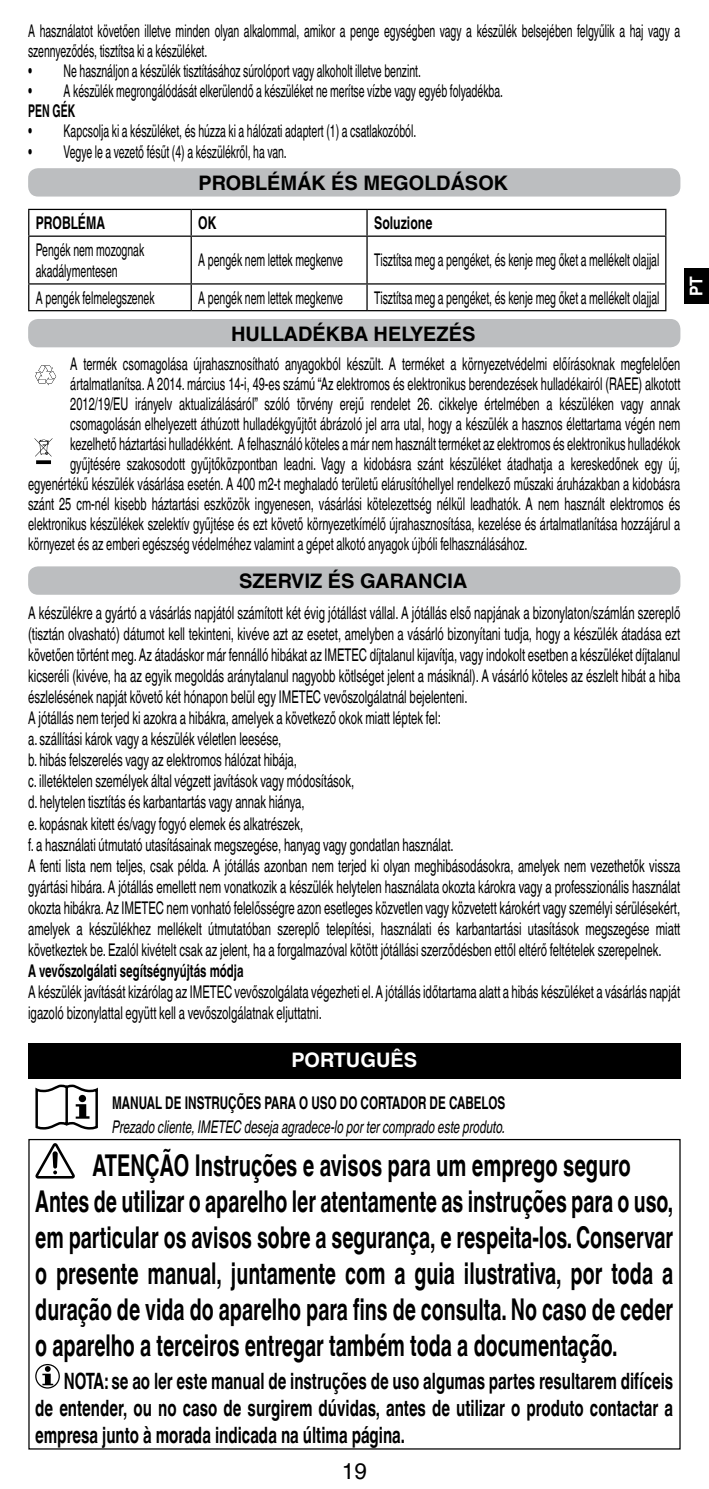
<style>
.page{position:relative;width:709px;height:1489px;background:#fff}
.page>*{position:absolute;margin:0;border:0;box-sizing:border-box;transform-origin:0 0}
.t1{font:700 30px/36px "Helvetica World";color:#000;scale:.67 1}
.t2{font:700 22.5px/27px "Helvetica World";color:#000;text-align:justify;scale:.67 1}
.t3{font:22.5px "Helvetica World";color:#000}
.t4{font:700 20px "Helvetica World";color:#000}
.t5{font:700 20px "Helvetica World";color:#fff}
.t6{font:17.5px/21px "Helvetica World";color:#000;scale:.65 1}
.t7{font:17.5px "Helvetica World";color:#000;scale:.63 1}
.t8{font:17.5px/20px "Helvetica World";color:#000;scale:.6 1}
.t9{font:italic 17.5px "Helvetica World";color:#000;scale:.67 1}
.t10{font:700 17.5px "Helvetica World";color:#000;scale:.67 1}
.t11{font:700 17.5px "Helvetica World";color:#000;scale:.65 1}
.t12{font:700 17.5px "Helvetica World";color:#000;scale:.7 1}
.t13{font:700 17.5px "Helvetica World";color:#000;scale:.6 1}
.t14{font:700 17.5px "Helvetica World";color:#fff;scale:.9 1}
</style>
<div class="page">
<div style="left:28px;top:168px;width:652px;height:28px;background:#bcbec0;border-radius:10px"></div>
<hr style="left:28px;top:209px;width:163px;height:1px;background:#000">
<svg style="left:28px;top:210px;width:1px;height:25px"></svg>
<hr style="left:191px;top:209px;width:176px;height:1px;background:#000">
<svg style="left:191px;top:210px;width:1px;height:25px"></svg>
<hr style="left:367px;top:209px;width:299px;height:1px;background:#000">
<svg style="left:366px;top:210px;width:1px;height:25px"></svg>
<svg style="left:665px;top:210px;width:1px;height:25px"></svg>
<hr style="left:28px;top:235px;width:163px;height:2px;background:#000">
<hr style="left:28px;top:237px;width:1px;height:46px;background:#000">
<hr style="left:191px;top:235px;width:176px;height:2px;background:#000">
<hr style="left:191px;top:237px;width:1px;height:46px;background:#000">
<hr style="left:367px;top:235px;width:299px;height:2px;background:#000">
<hr style="left:366px;top:237px;width:1px;height:46px;background:#000">
<hr style="left:665px;top:237px;width:1px;height:46px;background:#000">
<hr style="left:28px;top:283px;width:163px;height:1px;background:#000">
<svg style="left:28px;top:284px;width:1px;height:26px"></svg>
<hr style="left:191px;top:283px;width:176px;height:1px;background:#000">
<svg style="left:191px;top:284px;width:1px;height:26px"></svg>
<hr style="left:367px;top:283px;width:299px;height:1px;background:#000">
<svg style="left:366px;top:284px;width:1px;height:26px"></svg>
<svg style="left:665px;top:284px;width:1px;height:26px"></svg>
<hr style="left:28px;top:310px;width:163px;height:1px;background:#000">
<hr style="left:191px;top:310px;width:176px;height:1px;background:#000">
<hr style="left:367px;top:310px;width:299px;height:1px;background:#000">
<div style="left:28px;top:319px;width:652px;height:28px;background:#bcbec0;border-radius:10px"></div>
<div style="left:28px;top:566px;width:652px;height:28px;background:#bcbec0;border-radius:10px"></div>
<div style="left:28px;top:1043px;width:652px;height:35px;background:#000"></div>
<svg style="left:42px;top:1365px;width:11px;height:20px"></svg>
<div style="left:35px;top:1363px;width:25px;height:25px;border:1px solid #000;border-radius:50%"></div>
<svg style="left:35px;top:365px;width:21px;height:20px"></svg>
<svg style="left:36px;top:460px;width:15px;height:4px"></svg>
<svg style="left:35px;top:438px;width:17px;height:18px"></svg>
<svg style="left:35px;top:1084px;width:63px;height:45px"></svg>
<div style="left:685px;top:268px;width:24px;height:36px;background:#000"></div>
<svg style="left:35px;top:1143px;width:40px;height:35px"></svg>
<p class="t8" style="left:28px;top:20px;width:1088px">A használatot követően illetve minden olyan alkalommal, amikor a penge egységben vagy a készülék belsejében felgyűlik a haj vagy a szennyeződés, tisztítsa ki a készüléket.</p>
<p class="t8" style="left:28px;top:60px;width:656px">• Ne használjon a készülék tisztításához súrolóport vagy alkoholt illetve benzint.</p>
<p class="t8" style="left:28px;top:80px;width:793px">• A készülék megrongálódását elkerülendő a készüléket ne merítse vízbe vagy egyéb folyadékba.</p>
<p class="t13" style="left:28px;top:100px;width:80px">PEN GÉK</p>
<p class="t8" style="left:28px;top:120px;width:648px">• Kapcsolja ki a készüléket, és húzza ki a hálózati adaptert (1) a csatlakozóból.</p>
<p class="t8" style="left:28px;top:141px;width:432px">• Vegye le a vezető fésűt (4) a készülékről, ha van.</p>
<p class="t4" style="left:198px;top:171px;width:311px">PROBLÉMÁK ÉS MEGOLDÁSOK</p>
<p class="t12" style="left:36px;top:213px;width:100px">PROBLÉMA</p>
<p class="t12" style="left:198px;top:213px;width:28px">OK</p>
<p class="t12" style="left:374px;top:213px;width:85px">Soluzione</p>
<p class="t8" style="left:36px;top:239px;width:182px;line-height:21px">Pengék nem mozognak akadálymentesen</p>
<p class="t8" style="left:198px;top:250px;width:243px">A pengék nem lettek megkenve</p>
<p class="t8" style="left:374px;top:250px;width:477px">Tisztítsa meg a pengéket, és kenje meg őket a mellékelt olajjal</p>
<p class="t8" style="left:36px;top:287px;width:199px">A pengék felmelegszenek</p>
<p class="t8" style="left:198px;top:287px;width:243px">A pengék nem lettek megkenve</p>
<p class="t8" style="left:374px;top:287px;width:477px">Tisztítsa meg a pengéket, és kenje meg őket a mellékelt olajjal</p>
<p class="t4" style="left:231px;top:322px;width:246px">HULLADÉKBA HELYEZÉS</p>
<p class="t7" style="left:70px;top:354px;width:969px">A termék csomagolása újrahasznosítható anyagokból készült. A terméket a környezetvédelmi előírásoknak megfelelően</p>
<p class="t7" style="left:70px;top:374px;width:969px">ártalmatlanítsa. A 2014. március 14-i, 49-es számú “Az elektromos és elektronikus berendezések hulladékairól (RAEE) alkotott</p>
<p class="t7" style="left:70px;top:394px;width:969px">2012/19/EU irányelv aktualizálásáról” szóló törvény erejű rendelet 26. cikkelye értelmében a készüléken vagy annak</p>
<p class="t7" style="left:70px;top:414px;width:970px">csomagolásán elhelyezett áthúzott hulladékgyűjtőt ábrázoló jel arra utal, hogy a készülék a hasznos élettartama végén nem</p>
<p class="t7" style="left:70px;top:434px;width:970px">kezelhető háztartási hulladékként. A felhasználó köteles a már nem használt terméket az elektromos és elektronikus hulladékok</p>
<p class="t7" style="left:70px;top:454px;width:970px">gyűjtésére szakosodott gyűjtőközpontban leadni. Vagy a kidobásra szánt készüléket átadhatja a kereskedőnek egy új,</p>
<p class="t7" style="left:28px;top:474px;width:1036px">egyenértékű készülék vásárlása esetén. A 400 m2-t meghaladó területű elárusítóhellyel rendelkező műszaki áruházakban a kidobásra</p>
<p class="t7" style="left:28px;top:494px;width:1036px">szánt 25 cm-nél kisebb háztartási eszközök ingyenesen, vásárlási kötelezettség nélkül leadhatók. A nem használt elektromos és</p>
<p class="t7" style="left:28px;top:514px;width:1036px">elektronikus készülékek szelektív gyűjtése és ezt követő környezetkímélő újrahasznosítása, kezelése és ártalmatlanítása hozzájárul a</p>
<p class="t7" style="left:28px;top:534px;width:794px">környezet és az emberi egészség védelméhez valamint a gépet alkotó anyagok újbóli felhasználásához.</p>
<p class="t4" style="left:239px;top:569px;width:229px">SZERVIZ ÉS GARANCIA</p>
<p class="t6" style="left:28px;top:603px;width:1005px">A készülékre a gyártó a vásárlás napjától számított két évig jótállást vállal. A jótállás első napjának a bizonylaton/számlán szereplő (tisztán olvasható) dátumot kell tekinteni, kivéve azt az esetet, amelyben a vásárló bizonyítani tudja, hogy a készülék átadása ezt követően történt meg. Az átadáskor már fennálló hibákat az IMETEC díjtalanul kijavítja, vagy indokolt esetben a készüléket díjtalanul kicseréli (kivéve, ha az egyik megoldás aránytalanul nagyobb kötlséget jelent a másiknál). A vásárló köteles az észlelt hibát a hiba észlelésének napját követő két hónapon belül egy IMETEC vevőszolgálatnál bejelenteni.<br>A jótállás nem terjed ki azokra a hibákra, amelyek a következő okok miatt léptek fel:<br>a. szállítási károk vagy a készülék véletlen leesése,<br>b. hibás felszerelés vagy az elektromos hálózat hibája,<br>c. illetéktelen személyek által végzett javítások vagy módosítások,<br>d. helytelen tisztítás és karbantartás vagy annak hiánya,<br>e. kopásnak kitett és/vagy fogyó elemek és alkatrészek,<br>f. a használati útmutató utasításainak megszegése, hanyag vagy gondatlan használat.<br>A fenti lista nem teljes, csak példa. A jótállás azonban nem terjed ki olyan meghibásodásokra, amelyek nem vezethetők vissza gyártási hibára. A jótállás emellett nem vonatkozik a készülék helytelen használata okozta károkra vagy a professzionális használat okozta hibákra. Az IMETEC nem vonható felelősségre azon esetleges közvetlen vagy közvetett károkért vagy személyi sérülésekért, amelyek a készülékhez mellékelt útmutatóban szereplő telepítési, használati és karbantartási utasítások megszegése miatt következtek be. Ezalól kivételt csak az jelent, ha a forgalmazóval kötött jótállási szerződésben ettől eltérő feltételek szerepelnek.</p>
<p class="t11" style="left:28px;top:960px;width:333px">A vevőszolgálati segítségnyújtás módja</p>
<p class="t6" style="left:28px;top:981px;width:1004px">A készülék javítását kizárólag az IMETEC vevőszolgálata végezheti el. A jótállás időtartama alatt a hibás készüléket a vásárlás napját igazoló bizonylattal együtt kell a vevőszolgálatnak eljuttatni.</p>
<p class="t5" style="left:291px;top:1048px;width:15px">portugu</p>
<p class="t5" style="left:390px;top:1048px;width:27px">ês</p>
<p class="t10" style="left:112px;top:1093px;width:588px">MANUAL DE INSTRUÇÕES PARA O USO DO CORTADOR DE CABELOS</p>
<p class="t9" style="left:112px;top:1116px;width:588px">Prezado cliente, IMETEC deseja agradece-lo por ter comprado este produto.</p>
<p class="t1" style="left:35px;top:1147px;width:953px;text-indent:57px">ATENÇÃO Instruções e avisos para um emprego seguro Antes de utilizar o aparelho ler atentamente as instruções para o uso, em particular os avisos sobre a segurança, e respeita-los. Conservar o presente manual, juntamente com a guia ilustrativa, por toda a duração de vida do aparelho para fins de consulta. No caso de ceder o aparelho a terceiros entregar também toda a documentação.</p>
<p class="t2" style="left:35px;top:1367px;width:953px;text-indent:28px">NOTA: se ao ler este manual de instruções de uso algumas partes resultarem difíceis de entender, ou no caso de surgirem dúvidas, antes de utilizar o produto contactar a empresa junto à morada indicada na última página.</p>
<p class="t3" style="left:342px;top:1458px;width:27px">19</p>
<p class="t14" style="left:686px;top:296px;width:24px;rotate:-90deg">PT</p>
</div>
